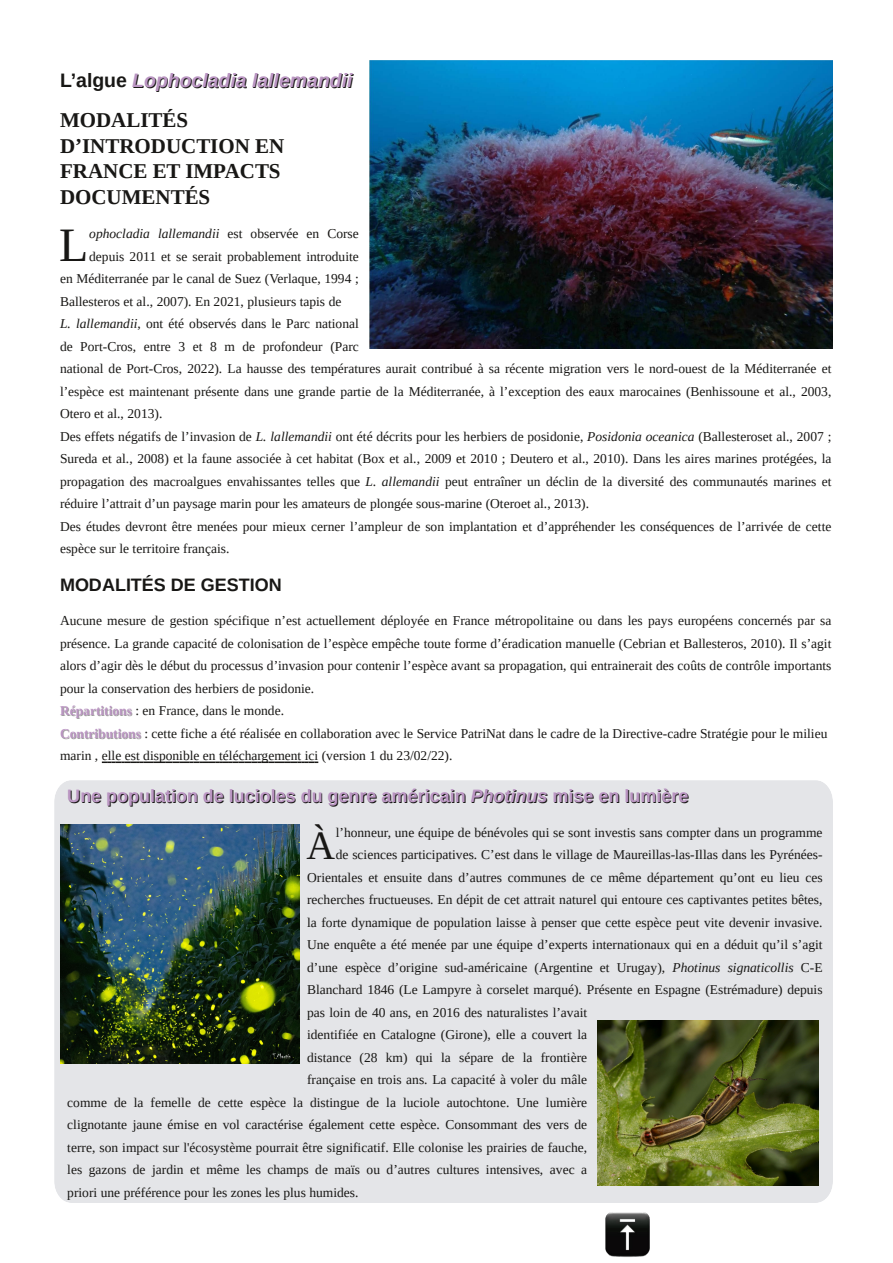
<style>
.page{position:relative;width:893px;height:1263px;background:#fff}
.page>*{position:absolute;margin:0;border:0;box-sizing:border-box;transform-origin:0 0}
.t1{font:47.85px "Liberation Serif";color:#181715}
.t2{font:39.75px "Liberation Serif";color:#181715}
.t3{font:700 21px/25.5px "Liberation Serif";color:#181715}
.t4{font:italic 700 19.5px "Liberation Sans";color:#181715}
.t5{font:700 18px "Liberation Sans";color:#181715}
.t6{font:13.5px/22.5px "Liberation Serif";color:#181715}
.t7{font:italic 13.5px "Liberation Serif";color:#181715}
.s1{font-style:normal}
.s2{font-style:italic}
.s3{font-weight:700;color:#9d9c9c}
</style>
<div class="page">
<div style="left:54px;top:780px;width:779px;height:423px;background:#e4e5e8"></div>
<svg style="left:102px;top:761px;width:216px;height:2px"></svg>
<img style="left:370px;top:61px;width:463px;height:287px">
<img style="left:60px;top:824px;width:239px;height:239px">
<img style="left:597px;top:1020px;width:221px;height:166px">
<img style="left:605px;top:1212px;width:45px;height:45px">
<h3 class="t4" style="left:60px;top:70px;width:295px"><span class="s1">L’algue</span> Lophocladia lallemandii</h3>
<h3 class="t3" style="left:60px;top:108px;width:226px">MODALITÉS<br>D’INTRODUCTION EN<br>FRANCE ET IMPACTS<br>DOCUMENTÉS</h3>
<h1 class="t1" style="left:59px;top:218px;width:31px">L</h1>
<p class="t7" style="left:89px;top:226px;width:271px">ophocladia lallemandii <span class="s1">est observée en Corse</span></p>
<p class="t6" style="left:89px;top:245px;width:271px">depuis 2011 et se serait probablement introduite</p>
<p class="t6" style="left:60px;top:268px;width:300px">en Méditerranée par le canal de Suez (Verlaque, 1994 ;</p>
<p class="t6" style="left:60px;top:290px;width:283px">Ballesteros et al., 2007). En 2021, plusieurs tapis de</p>
<p class="t6" style="left:60px;top:313px;width:300px"><span class="s2">L. lallemandii</span>, ont été observés dans le Parc national</p>
<p class="t6" style="left:60px;top:335px;width:300px">de Port-Cros, entre 3 et 8 m de profondeur (Parc</p>
<p class="t6" style="left:60px;top:358px;width:773px">national de Port-Cros, 2022). La hausse des températures aurait contribué à sa récente migration vers le nord-ouest de la Méditerranée et</p>
<p class="t6" style="left:60px;top:380px;width:773px">l’espèce est maintenant présente dans une grande partie de la Méditerranée, à l’exception des eaux marocaines (Benhissoune et al., 2003,</p>
<p class="t6" style="left:60px;top:403px;width:104px">Otero et al., 2013).</p>
<p class="t6" style="left:60px;top:425px;width:773px">Des effets négatifs de l’invasion de <span class="s2">L. lallemandii</span> ont été décrits pour les herbiers de posidonie, <span class="s2">Posidonia oceanica</span> (Ballesteroset al., 2007 ;</p>
<p class="t6" style="left:60px;top:448px;width:773px">Sureda et al., 2008) et la faune associée à cet habitat (Box et al., 2009 et 2010 ; Deutero et al., 2010). Dans les aires marines protégées, la</p>
<p class="t6" style="left:60px;top:470px;width:773px">propagation des macroalgues envahissantes telles que <span class="s2">L. allemandii</span> peut entraîner un déclin de la diversité des communautés marines et</p>
<p class="t6" style="left:60px;top:493px;width:531px">réduire l’attrait d’un paysage marin pour les amateurs de plongée sous-marine (Oteroet al., 2013).</p>
<p class="t6" style="left:60px;top:515px;width:773px">Des études devront être menées pour mieux cerner l’ampleur de son implantation et d’appréhender les conséquences de l’arrivée de cette</p>
<p class="t6" style="left:60px;top:538px;width:171px">espèce sur le territoire français.</p>
<h3 class="t5" style="left:60px;top:575px;width:223px">MODALITÉS DE GESTION</h3>
<p class="t6" style="left:60px;top:610px;width:773px">Aucune mesure de gestion spécifique n’est actuellement déployée en France métropolitaine ou dans les pays européens concernés par sa présence. La grande capacité de colonisation de l’espèce empêche toute forme d’éradication manuelle (Cebrian et Ballesteros, 2010). Il s’agit alors d’agir dès le début du processus d’invasion pour contenir l’espèce avant sa propagation, qui entrainerait des coûts de contrôle importants pour la conservation des herbiers de posidonie.<br><span class="s3">Répartitions</span> : en France, dans le monde.<br><span class="s3">Contributions</span> : cette fiche a été réalisée en collaboration avec le Service PatriNat dans le cadre de la Directive-cadre Stratégie pour le milieu marin , elle est disponible en téléchargement ici (version 1 du 23/02/22).</p>
<h3 class="t5" style="left:68px;top:787px;width:623px">Une population de lucioles du genre américain <span class="s2">Photinus</span> mise en lumière</h3>
<h2 class="t2" style="left:306px;top:824px;width:30px">À</h2>
<p class="t6" style="left:336px;top:821px;width:488px">l’honneur, une équipe de bénévoles qui se sont investis sans compter dans un programme</p>
<p class="t6" style="left:336px;top:843px;width:488px">de sciences participatives. C’est dans le village de Maureillas-las-Illas dans les Pyrénées-</p>
<p class="t6" style="left:307px;top:866px;width:517px">Orientales et ensuite dans d’autres communes de ce même département qu’ont eu lieu ces</p>
<p class="t6" style="left:307px;top:888px;width:517px">recherches fructueuses. En dépit de cet attrait naturel qui entoure ces captivantes petites bêtes,</p>
<p class="t6" style="left:307px;top:911px;width:517px">la forte dynamique de population laisse à penser que cette espèce peut vite devenir invasive.</p>
<p class="t6" style="left:307px;top:933px;width:517px">Une enquête a été menée par une équipe d’experts internationaux qui en a déduit qu’il s’agit</p>
<p class="t6" style="left:307px;top:956px;width:517px">d’une espèce d’origine sud-américaine (Argentine et Urugay), <span class="s2">Photinus signaticollis</span> C-E</p>
<p class="t6" style="left:307px;top:978px;width:517px">Blanchard 1846 (Le Lampyre à corselet marqué). Présente en Espagne (Estrémadure) depuis</p>
<p class="t6" style="left:307px;top:1001px;width:282px">pas loin de 40 ans, en 2016 des naturalistes l’avait</p>
<p class="t6" style="left:307px;top:1023px;width:282px">identifiée en Catalogne (Girone), elle a couvert la</p>
<p class="t6" style="left:307px;top:1046px;width:282px">distance (28 km) qui la sépare de la frontière</p>
<p class="t6" style="left:307px;top:1068px;width:282px">française en trois ans. La capacité à voler du mâle</p>
<p class="t6" style="left:67px;top:1091px;width:521px">comme de la femelle de cette espèce la distingue de la luciole autochtone. Une lumière</p>
<p class="t6" style="left:67px;top:1113px;width:521px">clignotante jaune émise en vol caractérise également cette espèce. Consommant des vers de</p>
<p class="t6" style="left:67px;top:1136px;width:521px">terre, son impact sur l'écosystème pourrait être significatif. Elle colonise les prairies de fauche,</p>
<p class="t6" style="left:67px;top:1158px;width:521px">les gazons de jardin et même les champs de maïs ou d’autres cultures intensives, avec a</p>
<p class="t6" style="left:67px;top:1181px;width:293px">priori une préférence pour les zones les plus humides.</p>
</div>
